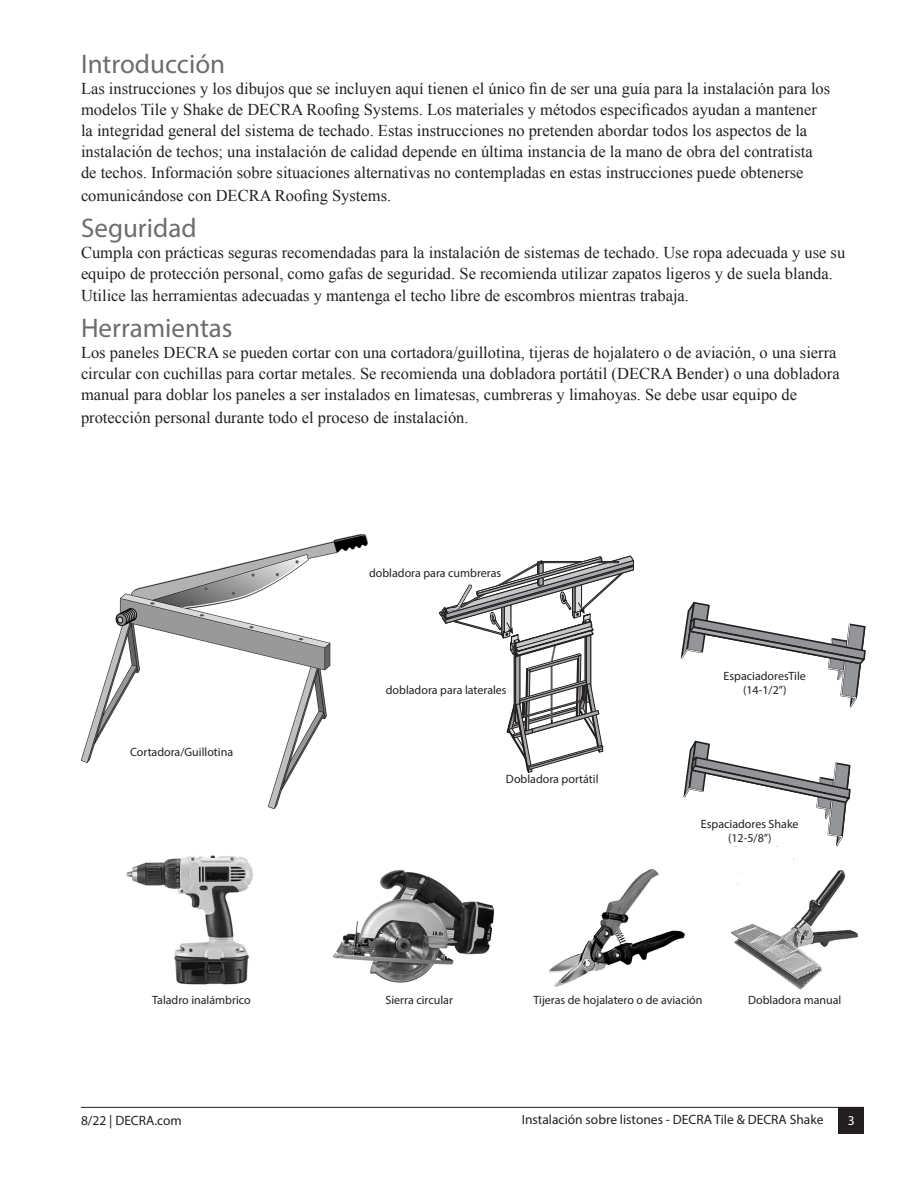
<style>
.page{position:relative;width:918px;height:1188px;background:#fff}
.page>*{position:absolute;margin:0;border:0;box-sizing:border-box;transform-origin:0 0}
.t1{font:27px "Myriad Pro";color:#6c6d70}
.t2{font:16.5px/21px "Times New Roman";color:#231f20}
.t3{font:13.5px "Myriad Pro";color:#231f20}
.t4{font:13.5px "Myriad Pro";color:#fff}
.t5{font:12px/14.4px "Myriad Pro";color:#231f20;text-align:center}
.t6{font:12px/12px "Helvetica Neue LT Std";color:#231f20;text-align:center}
</style>
<div class="page">
<hr style="left:81px;top:1107px;width:783px;height:1px;background:#231f20">
<div style="left:839px;top:1107px;width:25px;height:27px;background:#231f20"></div>
<svg style="left:439px;top:556px;width:195px;height:217px"></svg>
<img style="left:332px;top:870px;width:163px;height:113px">
<img style="left:549px;top:869px;width:136px;height:118px">
<img style="left:731px;top:870px;width:127px;height:120px">
<img style="left:81px;top:534px;width:287px;height:274px">
<svg style="left:681px;top:602px;width:185px;height:105px"></svg>
<svg style="left:683px;top:741px;width:168px;height:119px"></svg>
<img style="left:126px;top:855px;width:127px;height:130px">
<div style="left:381px;top:685px;width:131px;height:26px;background:#fff"></div>
<div style="left:369px;top:568px;width:132px;height:15px;background:#fff"></div>
<div style="left:699px;top:671px;width:131px;height:27px;background:#fff"></div>
<div style="left:684px;top:819px;width:131px;height:27px;background:#fff"></div>
<p class="t1" style="left:81px;top:48px;width:146px">Introducción</p>
<p class="t2" style="left:81px;top:78px;width:751px">Las instrucciones y los dibujos que se incluyen aquí tienen el único fin de ser una guía para la instalación para los modelos Tile y Shake de DECRA Roofing Systems. Los materiales y métodos especificados ayudan a mantener la integridad general del sistema de techado. Estas instrucciones no pretenden abordar todos los aspectos de la instalación de techos; una instalación de calidad depende en última instancia de la mano de obra del contratista de techos. Información sobre situaciones alternativas no contempladas en estas instrucciones puede obtenerse</p>
<p class="t2" style="left:81px;top:185px;width:312px">comunicándose con DECRA Roofing Systems.</p>
<p class="t1" style="left:81px;top:211px;width:117px">Seguridad</p>
<p class="t2" style="left:81px;top:242px;width:766px">Cumpla con prácticas seguras recomendadas para la instalación de sistemas de techado. Use ropa adecuada y use su equipo de protección personal, como gafas de seguridad. Se recomienda utilizar zapatos ligeros y de suela blanda.</p>
<p class="t2" style="left:81px;top:285px;width:610px">Utilice las herramientas adecuadas y mantenga el techo libre de escombros mientras trabaja.</p>
<p class="t1" style="left:81px;top:312px;width:153px">Herramientas</p>
<p class="t2" style="left:81px;top:342px;width:760px">Los paneles DECRA se pueden cortar con una cortadora/guillotina, tijeras de hojalatero o de aviación, o una sierra circular con cuchillas para cortar metales. Se recomienda una dobladora portátil (DECRA Bender) o una dobladora manual para doblar los paneles a ser instalados en limatesas, cumbreras y limahoyas. Se debe usar equipo de</p>
<p class="t2" style="left:81px;top:407px;width:389px">protección personal durante todo el proceso de instalación.</p>
<p class="t5" style="left:130px;top:744px;width:105px">Cortadora/Guillotina</p>
<p class="t5" style="left:369px;top:566px;width:134px">dobladora para cumbreras</p>
<p class="t6" style="left:425px;top:569px;width:75px">Ridge Bender</p>
<p class="t5" style="left:386px;top:682px;width:122px">dobladora para laterales</p>
<p class="t5" style="left:506px;top:772px;width:94px">Dobladora portátil</p>
<p class="t6" style="left:510px;top:773px;width:89px">Portable Bender</p>
<p class="t5" style="left:724px;top:669px;width:84px">EspaciadoresTile</p>
<p class="t5" style="left:743px;top:683px;width:45px">(14-1/2”)</p>
<p class="t6" style="left:726px;top:673px;width:100px">Tile Batten Spacer (14-1/2”)</p>
<p class="t5" style="left:701px;top:817px;width:99px">Espaciadores Shake (12-5/8”)</p>
<p class="t6" style="left:700px;top:821px;width:115px">Shake Batten Spacer (12-5/8”)</p>
<p class="t5" style="left:152px;top:993px;width:100px">Taladro inalámbrico</p>
<p class="t5" style="left:386px;top:993px;width:69px">Sierra circular</p>
<p class="t5" style="left:533px;top:993px;width:171px">Tijeras de hojalatero o de aviación</p>
<p class="t5" style="left:748px;top:993px;width:95px">Dobladora manual</p>
<p class="t3" style="left:81px;top:1112px;width:102px">8/22 | DECRA.com</p>
<p class="t3" style="left:522px;top:1111px;width:303px">Instalación sobre listones - DECRA Tile &amp; DECRA Shake</p>
<p class="t4" style="left:848px;top:1112px;width:8px">3</p>
</div>
